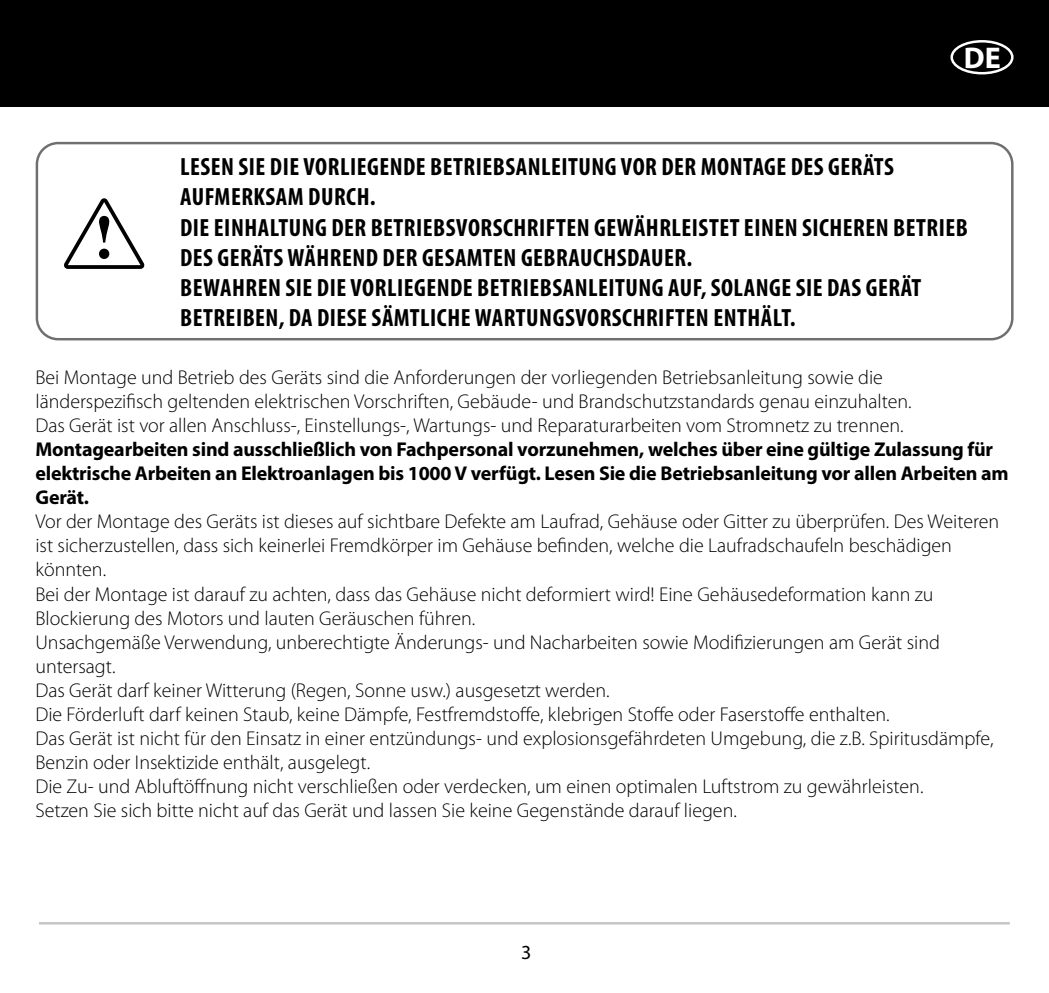
<style>
.page{position:relative;width:1049px;height:993px;background:#fff}
.page>*{position:absolute;margin:0;border:0;box-sizing:border-box;transform-origin:0 0}
.t1{font:700 30px "Myriad Pro";color:#fff}
.t2{font:700 condensed 25px/30px "Myriad Pro";letter-spacing:.02em;color:#000}
.t3{font:300 20px/24px "Myriad Pro";color:#000}
.t4{font:700 20px/24px "Myriad Pro";letter-spacing:-.01em;color:#000}
.t5{font:20px "Myriad Pro";color:#000}
</style>
<div class="page">
<div style="left:0;top:0;width:1049px;height:106px;background:#000"></div>
<hr style="left:39px;top:921px;width:971px;height:3px;background:#c6c6c6">
<div style="left:950px;top:40px;width:63px;height:34px;border:2px solid #fff;border-radius:50%"></div>
<div style="left:36px;top:142px;width:977px;height:198px;border:2px solid #706f6f;border-radius:21px"></div>
<svg style="left:64px;top:198px;width:80px;height:71px"></svg>
<h1 class="t1" style="left:964px;top:38px;width:38px">DE</h1>
<p class="t2" style="left:180px;top:151px;width:789px">LESEN SIE DIE VORLIEGENDE BETRIEBSANLEITUNG VOR DER MONTAGE DES GERÄTS AUFMERKSAM DURCH.<br>DIE EINHALTUNG DER BETRIEBSVORSCHRIFTEN GEWÄHRLEISTET EINEN SICHEREN BETRIEB DES GERÄTS WÄHREND DER GESAMTEN GEBRAUCHSDAUER.<br>BEWAHREN SIE DIE VORLIEGENDE BETRIEBSANLEITUNG AUF, SOLANGE SIE DAS GERÄT BETREIBEN, DA DIESE SÄMTLICHE WARTUNGSVORSCHRIFTEN ENTHÄLT.</p>
<p class="t3" style="left:35px;top:366px;width:878px">Bei Montage und Betrieb des Geräts sind die Anforderungen der vorliegenden Betriebsanleitung sowie die länderspezifisch geltenden elektrischen Vorschriften, Gebäude- und Brandschutzstandards genau einzuhalten.<br>Das Gerät ist vor allen Anschluss-, Einstellungs-, Wartungs- und Reparaturarbeiten vom Stromnetz zu trennen.</p>
<p class="t4" style="left:35px;top:437px;width:975px">Montagearbeiten sind ausschließlich von Fachpersonal vorzunehmen, welches über eine gültige Zulassung für elektrische Arbeiten an Elektroanlagen bis 1000 V verfügt. Lesen Sie die Betriebsanleitung vor allen Arbeiten am<br>Gerät.</p>
<p class="t3" style="left:35px;top:510px;width:965px">Vor der Montage des Geräts ist dieses auf sichtbare Defekte am Laufrad, Gehäuse oder Gitter zu überprüfen. Des Weiteren ist sicherzustellen, dass sich keinerlei Fremdkörper im Gehäuse befinden, welche die Laufradschaufeln beschädigen könnten.<br>Bei der Montage ist darauf zu achten, dass das Gehäuse nicht deformiert wird! Eine Gehäusedeformation kann zu Blockierung des Motors und lauten Geräuschen führen.<br>Unsachgemäße Verwendung, unberechtigte Änderungs- und Nacharbeiten sowie Modifizierungen am Gerät sind untersagt.<br>Das Gerät darf keiner Witterung (Regen, Sonne usw.) ausgesetzt werden.<br>Die Förderluft darf keinen Staub, keine Dämpfe, Festfremdstoffe, klebrigen Stoffe oder Faserstoffe enthalten.<br>Das Gerät ist nicht für den Einsatz in einer entzündungs- und explosionsgefährdeten Umgebung, die z.B. Spiritusdämpfe, Benzin oder Insektizide enthält, ausgelegt.<br>Die Zu- und Abluftöffnung nicht verschließen oder verdecken, um einen optimalen Luftstrom zu gewährleisten.<br>Setzen Sie sich bitte nicht auf das Gerät und lassen Sie keine Gegenstände darauf liegen.</p>
<p class="t5" style="left:521px;top:939px;width:12px">3</p>
</div>
